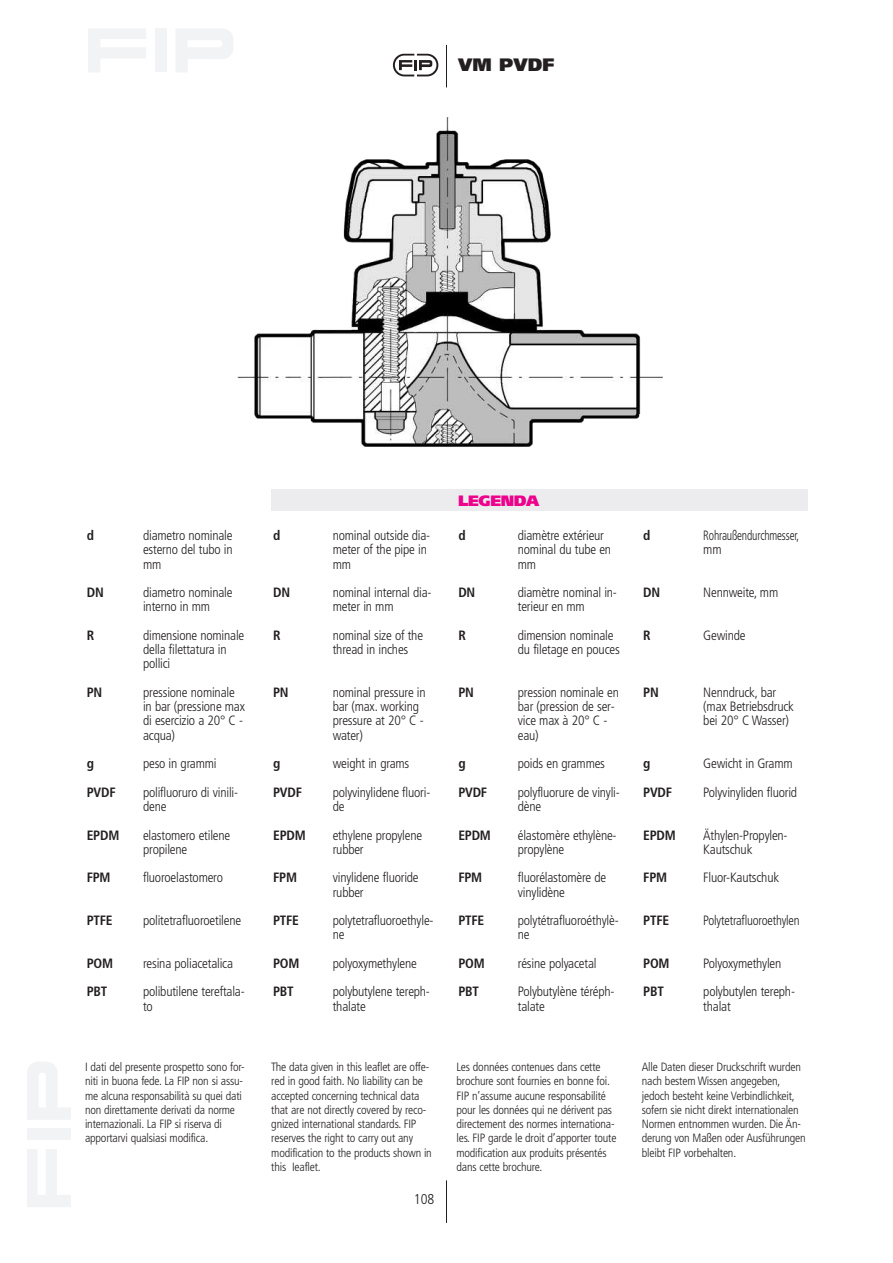
<style>
.page{position:relative;width:893px;height:1263px;background:#fff}
.page>*{position:absolute;margin:0;border:0;box-sizing:border-box;transform-origin:0 0}
.t1{font:900 18px "Frutiger LT Std";color:#231f20}
.t2{font:900 15px "Frutiger LT Std";letter-spacing:-.025em;color:#ed028c;scale:1.05 1}
.t3{font:300 condensed 14.25px "Frutiger LT Std";color:#231f20}
.t4{font:300 condensed 13.5px/14.2px "Frutiger LT Std";letter-spacing:-.015em;color:#231f20}
.t5{font:700 condensed 13.5px "Frutiger LT Std";letter-spacing:-.015em;color:#231f20}
.t6{font:300 condensed 13.5px/14.2px "Frutiger LT Std";letter-spacing:-.015em;color:#231f20;scale:.85 1}
.t7{font:300 condensed 13.5px "Frutiger LT Std";letter-spacing:-.015em;color:#231f20;scale:.94 1}
.t8{font:300 condensed 12px/14.2px "Frutiger LT Std";letter-spacing:-.015em;color:#231f20}
</style>
<div class="page">
<hr style="left:446px;top:45px;width:1px;height:42px;background:#231f20">
<hr style="left:446px;top:1180px;width:1px;height:43px;background:#231f20">
<svg style="left:88px;top:29px;width:58px;height:43px"></svg>
<div style="left:155px;top:28px;width:12px;height:44px;background:#f2f3f4"></div>
<svg style="left:176px;top:29px;width:57px;height:43px"></svg>
<svg style="left:27px;top:1149px;width:44px;height:58px"></svg>
<div style="left:27px;top:1128px;width:44px;height:12px;background:#f2f3f4"></div>
<svg style="left:27px;top:1062px;width:44px;height:58px"></svg>
<svg style="left:393px;top:54px;width:45px;height:22px"></svg>
<div style="left:271px;top:490px;width:537px;height:21px;background:#ececee"></div>
<img style="left:237px;top:117px;width:426px;height:330px">
<h1 class="t1" style="left:458px;top:57px;width:98px">VM PVDF</h1>
<p class="t5" style="left:87px;top:530px;width:9px">d</p>
<p class="t4" style="left:143px;top:529px;width:91px;text-align:justify">diametro nominale esterno del tubo in mm</p>
<p class="t5" style="left:87px;top:587px;width:19px">DN</p>
<p class="t4" style="left:143px;top:586px;width:91px">diametro nominale interno in mm</p>
<p class="t5" style="left:87px;top:630px;width:9px">R</p>
<p class="t4" style="left:143px;top:629px;width:103px">dimensione nominale della filettatura in pollici</p>
<p class="t5" style="left:87px;top:687px;width:17px">PN</p>
<p class="t4" style="left:143px;top:686px;width:103px">pressione nominale in bar (pressione max di esercizio a 20° C - acqua)</p>
<p class="t5" style="left:87px;top:758px;width:9px">g</p>
<p class="t4" style="left:143px;top:757px;width:75px">peso in grammi</p>
<p class="t5" style="left:87px;top:787px;width:30px">PVDF</p>
<p class="t4" style="left:143px;top:786px;width:97px">polifluoruro di vinili&shy;dene</p>
<p class="t5" style="left:87px;top:829px;width:34px">EPDM</p>
<p class="t4" style="left:143px;top:829px;width:89px">elastomero etilene propilene</p>
<p class="t5" style="left:87px;top:872px;width:25px">FPM</p>
<p class="t4" style="left:143px;top:871px;width:82px">fluoroelastomero</p>
<p class="t5" style="left:87px;top:915px;width:27px">PTFE</p>
<p class="t4" style="left:143px;top:914px;width:100px">politetrafluoroetilene</p>
<p class="t5" style="left:87px;top:958px;width:28px">POM</p>
<p class="t4" style="left:143px;top:957px;width:91px">resina poliacetalica</p>
<p class="t5" style="left:87px;top:986px;width:22px">PBT</p>
<p class="t4" style="left:143px;top:985px;width:103px">polibutilene tereftala&shy;to</p>
<p class="t5" style="left:273px;top:530px;width:9px">d</p>
<p class="t4" style="left:333px;top:529px;width:99px">nominal outside dia&shy;meter of the pipe in mm</p>
<p class="t5" style="left:273px;top:587px;width:19px">DN</p>
<p class="t4" style="left:333px;top:586px;width:100px">nominal internal dia&shy;meter in mm</p>
<p class="t5" style="left:273px;top:630px;width:9px">R</p>
<p class="t4" style="left:333px;top:629px;width:92px">nominal size of the thread in inches</p>
<p class="t5" style="left:273px;top:687px;width:17px">PN</p>
<p class="t4" style="left:333px;top:686px;width:95px">nominal pressure in bar (max. working pressure at 20° C - water)</p>
<p class="t5" style="left:273px;top:758px;width:9px">g</p>
<p class="t4" style="left:333px;top:757px;width:78px">weight in grams</p>
<p class="t5" style="left:273px;top:787px;width:30px">PVDF</p>
<p class="t4" style="left:333px;top:786px;width:99px">polyvinylidene fluori&shy;de</p>
<p class="t5" style="left:273px;top:829px;width:34px">EPDM</p>
<p class="t4" style="left:333px;top:829px;width:91px">ethylene propylene rubber</p>
<p class="t5" style="left:273px;top:872px;width:25px">FPM</p>
<p class="t4" style="left:333px;top:871px;width:87px">vinylidene fluoride rubber</p>
<p class="t5" style="left:273px;top:915px;width:27px">PTFE</p>
<p class="t4" style="left:333px;top:914px;width:102px">polytetrafluoroethyle&shy;ne</p>
<p class="t5" style="left:273px;top:958px;width:28px">POM</p>
<p class="t4" style="left:333px;top:957px;width:86px">polyoxymethylene</p>
<p class="t5" style="left:273px;top:986px;width:22px">PBT</p>
<p class="t4" style="left:333px;top:985px;width:99px">polybutylene tereph&shy;thalate</p>
<p class="t2" style="left:458px;top:495px;width:79px">LEGENDA</p>
<p class="t5" style="left:458px;top:530px;width:9px">d</p>
<p class="t4" style="left:518px;top:529px;width:95px">diamètre extérieur nominal du tube en mm</p>
<p class="t5" style="left:458px;top:587px;width:19px">DN</p>
<p class="t4" style="left:518px;top:586px;width:101px">diamètre nominal in&shy;terieur en mm</p>
<p class="t5" style="left:458px;top:630px;width:9px">R</p>
<p class="t4" style="left:518px;top:629px;width:103px">dimension nominale du filetage en pouces</p>
<p class="t5" style="left:458px;top:687px;width:17px">PN</p>
<p class="t4" style="left:518px;top:686px;width:103px">pression nominale en bar (pression de ser&shy;vice max à 20° C - eau)</p>
<p class="t5" style="left:458px;top:758px;width:9px">g</p>
<p class="t4" style="left:518px;top:757px;width:89px">poids en grammes</p>
<p class="t5" style="left:458px;top:787px;width:30px">PVDF</p>
<p class="t4" style="left:518px;top:786px;width:103px">polyfluorure de vinyli&shy;dène</p>
<p class="t5" style="left:458px;top:829px;width:34px">EPDM</p>
<p class="t4" style="left:518px;top:829px;width:100px">élastomère ethylène&shy;propylène</p>
<p class="t5" style="left:458px;top:872px;width:25px">FPM</p>
<p class="t4" style="left:518px;top:871px;width:90px">fluorélastomère de vinylidène</p>
<p class="t5" style="left:458px;top:915px;width:27px">PTFE</p>
<p class="t4" style="left:518px;top:914px;width:102px">polytétrafluoroéthylè&shy;ne</p>
<p class="t5" style="left:458px;top:958px;width:28px">POM</p>
<p class="t4" style="left:518px;top:957px;width:80px">résine polyacetal</p>
<p class="t5" style="left:458px;top:986px;width:22px">PBT</p>
<p class="t4" style="left:518px;top:985px;width:98px">Polybutylène téréph&shy;talate</p>
<p class="t5" style="left:643px;top:530px;width:9px">d</p>
<p class="t6" style="left:703px;top:529px;width:114px">Rohraußendurchmesser, mm</p>
<p class="t5" style="left:643px;top:587px;width:19px">DN</p>
<p class="t4" style="left:703px;top:586px;width:76px">Nennweite, mm</p>
<p class="t5" style="left:643px;top:630px;width:9px">R</p>
<p class="t4" style="left:703px;top:629px;width:44px">Gewinde</p>
<p class="t5" style="left:643px;top:687px;width:17px">PN</p>
<p class="t4" style="left:703px;top:686px;width:92px">Nenndruck, bar (max Betriebsdruck bei 20° C Wasser)</p>
<p class="t5" style="left:643px;top:758px;width:9px">g</p>
<p class="t4" style="left:703px;top:757px;width:91px">Gewicht in Gramm</p>
<p class="t5" style="left:643px;top:787px;width:30px">PVDF</p>
<p class="t4" style="left:703px;top:786px;width:95px">Polyvinyliden fluorid</p>
<p class="t5" style="left:643px;top:829px;width:34px">EPDM</p>
<p class="t4" style="left:703px;top:829px;width:86px">Äthylen-Propylen-<br>Kautschuk</p>
<p class="t5" style="left:643px;top:872px;width:25px">FPM</p>
<p class="t4" style="left:703px;top:871px;width:77px">Fluor-Kautschuk</p>
<p class="t5" style="left:643px;top:915px;width:27px">PTFE</p>
<p class="t7" style="left:703px;top:915px;width:104px">Polytetrafluoroethylen</p>
<p class="t5" style="left:643px;top:958px;width:28px">POM</p>
<p class="t4" style="left:703px;top:957px;width:80px">Polyoxymethylen</p>
<p class="t5" style="left:643px;top:986px;width:22px">PBT</p>
<p class="t4" style="left:703px;top:985px;width:93px">polybutylen tereph&shy;thalat</p>
<p class="t8" style="left:85px;top:1061px;width:161px">I dati del presente prospetto sono for&shy;niti in buona fede. La FIP non si assu&shy;me alcuna responsabilità su quei dati non direttamente derivati da norme internazionali. La FIP si riserva di apportarvi qualsiasi modifica.</p>
<p class="t8" style="left:271px;top:1061px;width:162px">The data given in this leaflet are offe&shy;red in good faith. No liability can be accepted concerning technical data that are not directly covered by reco&shy;gnized international standards. FIP reserves the right to carry out any modification to the products shown in this Ieaflet.</p>
<p class="t8" style="left:456px;top:1061px;width:162px">Les données contenues dans cette brochure sont fournies en bonne foi.<br>FIP n’assume aucune responsabilité pour les données qui ne dérivent pas directement des normes internationa&shy;les. FIP garde le droit d’apporter toute modification aux produits présentés dans cette brochure.</p>
<p class="t8" style="left:642px;top:1061px;width:165px">Alle Daten dieser Druckschrift wurden nach bestem Wissen angegeben, jedoch besteht keine Verbindlichkeit, sofern sie nicht direkt internationalen Normen entnommen wurden. Die Än&shy;derung von Maßen oder Ausführungen bleibt FIP vorbehalten.</p>
<p class="t3" style="left:414px;top:1193px;width:22px">108</p>
</div>
